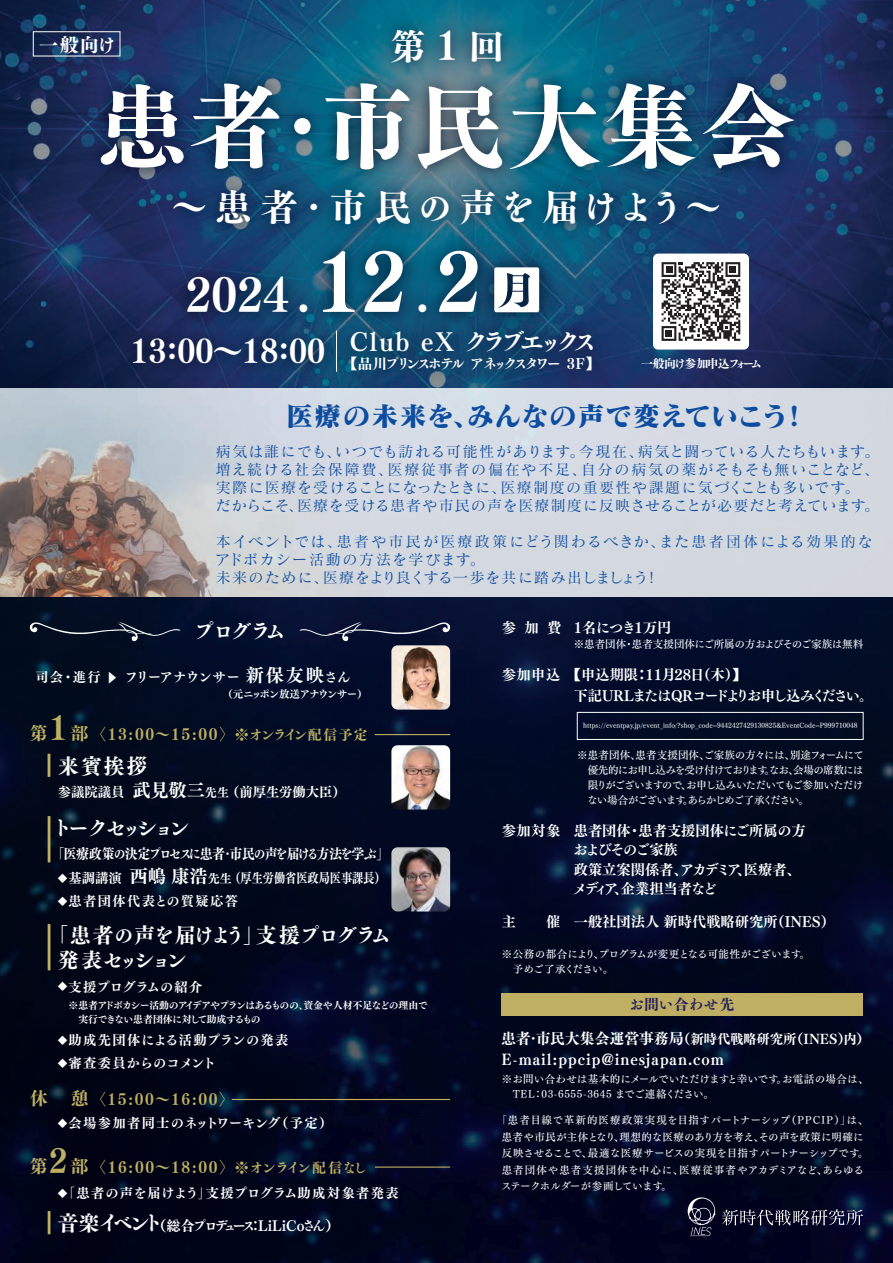
<style>
.page{position:relative;width:893px;height:1263px;background:#fff}
.page>*{position:absolute;margin:0;border:0;box-sizing:border-box;transform-origin:0 0}
.t1{font:93.15px "Tsuku BMD Min Std E";letter-spacing:.01em;color:#fff}
.t2{font:45.75px "Tsuku BMD Min Std E";color:#fff}
.t3{font:37.2px "Tsuku BMD Min Std E";letter-spacing:.11em;color:#fff}
.t4{font:35.7px "Tsuku BMD Min Std E";color:#fff}
.t5{font:27px "Matisse Pro EB";letter-spacing:.02em;color:#0d4da1}
.t6{font:24.75px "Tsuku BMD Min Std E";letter-spacing:-.23em;color:#fff}
.t7{font:21.15px/25.3px "Tsuku BMD Min Std E";letter-spacing:-.115em;color:#fff}
.t8{font:21.15px "Tsuku BMD Min Std E";letter-spacing:-.21em;color:#fff}
.t9{font:19.2px "Tsuku BMD Min Std E";color:#fff}
.t10{font:15.45px "Tsuku BMD Min Std E";letter-spacing:.1em;color:#bfaf62}
.t11{font:15px/18px "Matisse Pro M";letter-spacing:.07em;color:#0d4da1}
.t12{font:15px/18px "Matisse Pro M";letter-spacing:.09em;color:#0d4da1}
.t13{font:15px "Tsuku BMD Min Std E";letter-spacing:.06em;color:#fff}
.t14{font:15px "Tsuku BMD Min Std E";color:#251f5e}
.t15{font:14.55px "Tsuku BMD Min Std E";letter-spacing:-.22em;color:#fff}
.t16{font:14.25px/19.5px "Tsuku Min Pro E";color:#fff}
.t17{font:14.25px/21px "Tsuku Min Pro E";letter-spacing:-.07em;color:#fff}
.t18{font:14.25px "Tsuku Min Pro E";letter-spacing:-.05em;color:#fff}
.t19{font:14.1px "Tsuku BMD Min Std E";letter-spacing:-.12em;color:#fff;scale:.92 1}
.t20{font:14.1px "Tsuku BMD Min Std E";letter-spacing:-.16em;color:#fff}
.t21{font:13.5px "Tsuku BMD Min Std E";letter-spacing:-.01em;color:#fff}
.t22{font:13.35px "Tsuku Min Pro E";color:#fff}
.t23{font:13.35px "Tsuku Min Pro E";letter-spacing:.05em;color:#fff}
.t24{font:13.35px "Tsuku Min Pro E";letter-spacing:.06em;color:#fff}
.t25{font:13.35px "Tsuku Min Pro E";letter-spacing:-.05em;color:#fff}
.t26{font:13.35px "Tsuku Min Pro E";letter-spacing:.1em;color:#fff}
.t27{font:12px "Tsuku BMD Min Std E";letter-spacing:-.12em;color:#fff}
.t28{font:10.5px/16.5px "Tsuku Min Pro D";letter-spacing:.025em;color:#fff}
.t29{font:10.5px/15px "Tsuku Min Pro D";letter-spacing:-.005em;color:#fff;text-align:justify}
.t30{font:10.5px/15px "Tsuku Min Pro D";letter-spacing:.015em;color:#fff}
.t31{font:10.5px/15px "Tsuku Min Pro D";letter-spacing:-.04em;color:#fff}
.t32{font:10.5px "Tsuku Min Pro E";letter-spacing:-.075em;color:#fff}
.t33{font:9.9px/14.1px "Tsuku Min Pro E";letter-spacing:-.07em;color:#fff}
.t34{font:9.3px "Tsuku Min Pro E";color:#fff;scale:1.43 1}
.t35{font:6.9px "Tsuku Min Pro D";color:#fff}
.s1{font-size:38.55px}
.s2{font-size:79.95px}
.s3{font-size:31.95px}
.s4{font-size:18.15px}
.s5{font-size:18px}
.s6{font-size:32.7px}
.s7{font-size:14.1px}
.s8{font-size:12.15px}
.s9{font-size:9.75px}
.s10{font-size:21.15px}
.s11{font-size:15px}
</style>
<div class="page">
<img style="left:0;top:0;width:893px;height:1263px">
<div style="left:653px;top:254px;width:96px;height:96px;background:#fff;border-radius:5px"></div>
<svg style="left:662px;top:262px;width:78px;height:79px"></svg>
<img style="left:76px;top:3px;width:741px;height:251px">
<img style="left:0;top:389px;width:893px;height:208px">
<div style="left:502px;top:993px;width:361px;height:23px;background:#bfaf62"></div>
<img style="left:391px;top:645px;width:59px;height:65px">
<svg style="left:688px;top:1197px;width:27px;height:39px"></svg>
<svg style="left:722px;top:1209px;width:141px;height:16px;background:#3f4158"></svg>
<img style="left:108px;top:219px;width:509px;height:177px">
<svg style="left:494px;top:267px;width:45px;height:45px"></svg>
<hr style="left:336px;top:331px;width:1px;height:41px;background:#fff">
<div style="left:33px;top:31px;width:87px;height:25px;border:1px solid #fff"></div>
<svg style="left:28px;top:620px;width:153px;height:22px;background:#172135"></svg>
<svg style="left:299px;top:620px;width:153px;height:22px;background:#1b2342"></svg>
<hr style="left:48px;top:816px;width:2px;height:46px;background:#bfaf62">
<hr style="left:48px;top:924px;width:2px;height:46px;background:#bfaf62">
<hr style="left:48px;top:754px;width:2px;height:23px;background:#bfaf62">
<img style="left:391px;top:745px;width:59px;height:64px">
<img style="left:391px;top:847px;width:59px;height:64px">
<hr style="left:375px;top:734px;width:75px;height:1px;background:#bfaf62">
<hr style="left:232px;top:1099px;width:218px;height:1px;background:#bfaf62">
<hr style="left:48px;top:1211px;width:2px;height:23px;background:#bfaf62">
<hr style="left:375px;top:1166px;width:75px;height:2px;background:#bfaf62">
<div style="left:577px;top:712px;width:286px;height:28px;border:1px solid #fff"></div>
<h3 class="t4" style="left:390px;top:14px;width:115px">第<span class="s1">1</span>回</h3>
<h1 class="t1" style="left:96px;top:42px;width:701px">患者・市民大集会</h1>
<h3 class="t3" style="left:171px;top:174px;width:553px">～患者・市民の声を届けよう～</h3>
<p class="t9" style="left:39px;top:27px;width:78px">一般向け</p>
<h2 class="t2" style="left:186px;top:254px;width:297px">2024 .<span class="s2">12</span>.<span class="s2">2</span></h2>
<h3 class="t6" style="left:131px;top:319px;width:469px"><span class="s3">13:00～18:00</span> Club eX クラブエックス</h3>
<p class="t15" style="left:343px;top:351px;width:258px">【品川プリンスホテル アネックスタワー 3F】</p>
<p class="t27" style="left:641px;top:352px;width:123px">一般向け参加申込フォーム</p>
<h3 class="t5" style="left:286px;top:399px;width:523px">医療の未来を、みんなの声で変えていこう！</h3>
<p class="t11" style="left:216px;top:442px;width:665px">病気は誰にでも、いつでも訪れる可能性があります。今現在、病気と闘っている人たちもいます。増え続ける社会保障費、医療従事者の偏在や不足、自分の病気の薬がそもそも無いことなど、実際に医療を受けることになったときに、医療制度の重要性や課題に気づくことも多いです。<br>だからこそ、医療を受ける患者や市民の声を医療制度に反映させることが必要だと考えています。</p>
<p class="t12" style="left:215px;top:532px;width:659px">本イベントでは、患者や市民が医療政策にどう関わるべきか、また患者団体による効果的なアドボカシー活動の方法を学びます。<br>未来のために、医療をより良くする一歩を共に踏み出しましょう！</p>
<p class="t16" style="left:502px;top:618px;width:61px">参加費</p>
<p class="t16" style="left:502px;top:664px;width:60px">参加申込</p>
<p class="t18" style="left:574px;top:617px;width:99px">1名につき1万円</p>
<p class="t29" style="left:574px;top:636px;width:291px">※患者団体・患者支援団体にご所属の方およびそのご家族は無料</p>
<p class="t17" style="left:574px;top:663px;width:301px;text-indent:-7px">【申込期限：11月28日（木）】<br>下記URLまたはQRコードよりお申し込みください。</p>
<h3 class="t7" style="left:194px;top:616px;width:94px">プログラム</h3>
<p class="t22" style="left:35px;top:666px;width:67px">司会・進行</p>
<p class="t34" style="left:120px;top:671px;width:11px;rotate:90deg">▲</p>
<p class="t25" style="left:125px;top:666px;width:227px">フリーアナウンサー <span class="s4">新保友映</span>さん</p>
<p class="t32" style="left:222px;top:686px;width:147px">（元ニッポン放送アナウンサー）</p>
<p class="t10" style="left:30px;top:720px;width:339px"><span class="s5">第</span><span class="s6">1</span><span class="s5">部</span> 〈13:00～15:00〉<span class="s7">※オンライン配信予定</span></p>
<h3 class="t7" style="left:58px;top:750px;width:91px">来賓挨拶</h3>
<p class="t22" style="left:58px;top:781px;width:289px">参議院議員 <span class="s4">武見敬三</span><span class="s8">先生</span> （前厚生労働大臣）</p>
<h3 class="t8" style="left:51px;top:809px;width:140px">トークセッション</h3>
<p class="t19" style="left:51px;top:841px;width:369px">「医療政策の決定プロセスに患者・市民の声を届ける方法を学ぶ」</p>
<p class="t22" style="left:58px;top:868px;width:329px"><span class="s9">◆</span>基調講演 <span class="s4">西嶋 康浩</span><span class="s8">先生</span>（厚生労働省医政局医事課長）</p>
<p class="t26" style="left:58px;top:890px;width:182px"><span class="s9">◆</span>患者団体代表との質疑応答</p>
<h3 class="t7" style="left:58px;top:919px;width:335px;text-indent:-10px">「患者の声を届けよう」支援プログラム発表セッション</h3>
<p class="t22" style="left:58px;top:976px;width:146px"><span class="s9">◆</span>支援プログラムの紹介</p>
<p class="t33" style="left:69px;top:997px;width:361px">※患者アドボカシー活動のアイデアやプランはあるものの、資金や人材不足などの理由で　実行できない患者団体に対して助成するもの</p>
<p class="t23" style="left:58px;top:1030px;width:232px"><span class="s9">◆</span>助成先団体による活動プランの発表</p>
<p class="t22" style="left:58px;top:1052px;width:160px"><span class="s9">◆</span>審査委員からのコメント</p>
<p class="t10" style="left:30px;top:1085px;width:206px"><span class="s5">休　憩</span> 〈15:00～16:00〉</p>
<p class="t24" style="left:58px;top:1113px;width:276px"><span class="s9">◆</span>会場参加者同士のネットワーキング（予定）</p>
<p class="t10" style="left:30px;top:1153px;width:339px"><span class="s5">第</span><span class="s6">2</span><span class="s5">部</span> 〈16:00～18:00〉<span class="s7">※オンライン配信なし</span></p>
<p class="t23" style="left:58px;top:1182px;width:342px"><span class="s9">◆</span>「患者の声を届けよう」支援プログラム助成対象者発表</p>
<p class="t20" style="left:58px;top:1212px;width:283px"><span class="s10">音楽イベント</span>（総合プロデュース：LiLiCoさん）</p>
<p class="t35" style="left:583px;top:719px;width:276px">https://eventpay.jp/event_info/?shop_code=9442427429130825&amp;EventCode=P999710048</p>
<p class="t29" style="left:587px;top:747px;width:278px;text-indent:-10px">※患者団体、患者支援団体、ご家族の方々には、別途フォームにて優先的にお申し込みを受け付けております。なお、会場の席数には限りがございますので、お申し込みいただいてもご参加いただけない場合がございます。あらかじめご了承ください。</p>
<p class="t16" style="left:502px;top:820px;width:60px">参加対象</p>
<p class="t16" style="left:573px;top:820px;width:234px">患者団体・患者支援団体にご所属の方およびそのご家族<br>政策立案関係者、アカデミア、医療者、メディア、企業担当者など</p>
<p class="t16" style="left:574px;top:912px;width:263px">一般社団法人 新時代戦略研究所（INES）</p>
<p class="t31" style="left:502px;top:945px;width:310px">※公務の都合により、プログラムが変更となる可能性がございます。　予めご了承ください。</p>
<p class="t14" style="left:629px;top:991px;width:107px">お問い合わせ先</p>
<p class="t21" style="left:501px;top:1027px;width:370px"><span class="s11">患者・市民大集会運営事務局</span>（新時代戦略研究所（INES）内）</p>
<p class="t13" style="left:502px;top:1046px;width:224px">E-mail:ppcip@inesjapan.com</p>
<p class="t30" style="left:502px;top:1070px;width:368px">※お問い合わせは基本的にメールでいただけますと幸いです。お電話の場合は、　TEL：03-6555-3645 までご連絡ください。</p>
<p class="t28" style="left:501px;top:1111px;width:369px;text-indent:-5px">「患者目線で革新的医療政策実現を目指すパートナーシップ（PPCIP）」は、患者や市民が主体となり、理想的な医療のあり方を考え、その声を政策に明確に反映させることで、最適な医療サービスの実現を目指すパートナーシップです。患者団体や患者支援団体を中心に、医療従事者やアカデミアなど、あらゆるステークホルダーが参画しています。</p>
<p class="t16" style="left:502px;top:912px;width:60px">主　　催</p>
</div>
